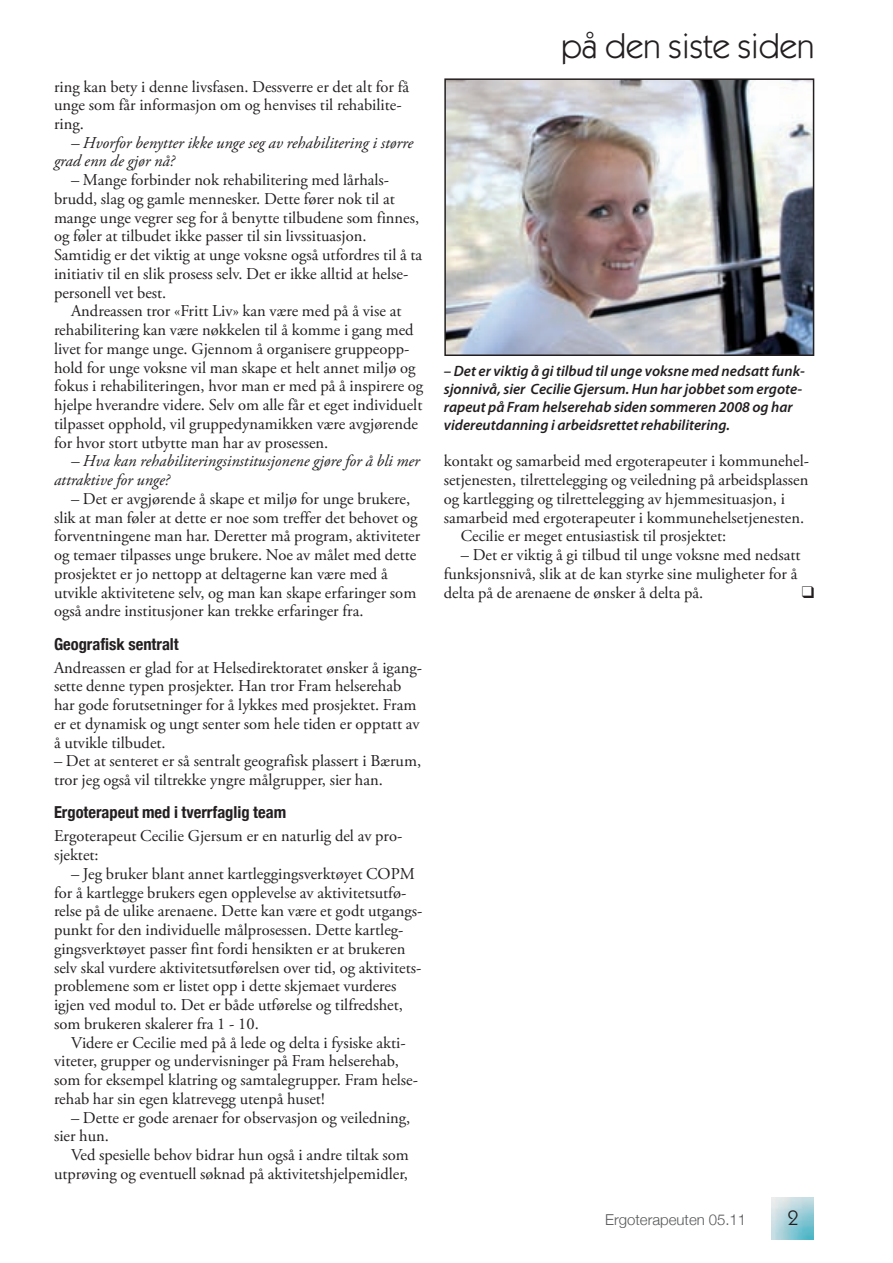
<style>
.page{position:relative;width:893px;height:1263px;background:#fff}
.page>*{position:absolute;margin:0;border:0;box-sizing:border-box;transform-origin:0 0}
.t1{font:34.5px "Itc Kabel";color:#231f20}
.t2{font:21px "Itc Kabel";color:#231f20}
.t3{font:16.5px/18.8px "Adobe Garamond Pro";color:#231f20}
.t4{font:italic 16.5px/18.8px "Adobe Garamond Pro";color:#231f20}
.t5{font:700 condensed 16.5px "Helvetica Neue";color:#231f20}
.t6{font:italic 600 15px/18px "Myriad Pro";color:#231f20}
.t7{font:300 15px "Helvetica Neue";color:#57585a}
</style>
<div class="page">
<img style="left:771px;top:1197px;width:43px;height:42px">
<img style="left:447px;top:81px;width:364px;height:272px">
<div style="left:444px;top:78px;width:370px;height:278px;border:2px solid #231f20"></div>
<p class="t3" style="left:54px;top:78px;width:357px">ring kan bety i denne livsfasen. Dessverre er det alt for få unge som får informasjon om og henvises til rehabilite&shy;ring.</p>
<p class="t4" style="left:54px;top:135px;width:361px;text-indent:17px">– Hvorfor benytter ikke unge seg av rehabilitering i større grad enn de gjør nå?</p>
<p class="t3" style="left:54px;top:172px;width:370px;text-indent:17px">– Mange forbinder nok rehabilitering med lårhals&shy;brudd, slag og gamle mennesker. Dette fører nok til at mange unge vegrer seg for å benytte tilbudene som finnes, og føler at tilbudet ikke passer til sin livssituasjon.<br>Samtidig er det viktig at unge voksne også utfordres til å ta initiativ til en slik prosess selv. Det er ikke alltid at helse&shy;personell vet best.</p>
<p class="t3" style="left:54px;top:303px;width:371px;text-indent:17px">Andreassen tror «Fritt Liv» kan være med på å vise at rehabilitering kan være nøkkelen til å komme i gang med livet for mange unge. Gjennom å organisere gruppeopp&shy;hold for unge voksne vil man skape et helt annet miljø og fokus i rehabiliteringen, hvor man er med på å inspirere og hjelpe hverandre videre. Selv om alle får et eget individuelt tilpasset opphold, vil gruppedynamikken være avgjørende for hvor stort utbytte man har av prosessen.</p>
<p class="t4" style="left:54px;top:453px;width:367px;text-indent:17px">– Hva kan rehabiliteringsinstitusjonene gjøre for å bli mer attraktive for unge?</p>
<p class="t3" style="left:54px;top:491px;width:368px;text-indent:17px">– Det er avgjørende å skape et miljø for unge brukere, slik at man føler at dette er noe som treffer det behovet og forventningene man har. Deretter må program, aktiviteter og temaer tilpasses unge brukere. Noe av målet med dette prosjektet er jo nettopp at deltagerne kan være med å utvikle aktivitetene selv, og man kan skape erfaringer som også andre institusjoner kan trekke erfaringer fra.</p>
<p class="t5" style="left:54px;top:634px;width:126px">Geografisk sentralt</p>
<p class="t3" style="left:54px;top:659px;width:369px">Andreassen er glad for at Helsedire ktoratet ønsker å igang&shy;sette denne typen prosjekter. Han tror Fram helserehab har gode forutsetninger for å lykkes med prosjektet. Fram er et dynamisk og ungt senter som hele tiden er opptatt av å utvikle tilbudet.</p>
<p class="t3" style="left:54px;top:753px;width:369px">– Det at senteret er så sentralt geografisk plassert i Bærum, tror jeg også vil tiltrekke yngre målgrupper, sier han.</p>
<p class="t5" style="left:54px;top:802px;width:234px">Ergoterapeut med i tverrfaglig team</p>
<p class="t3" style="left:54px;top:828px;width:350px">Ergoterapeut Cecilie Gjersum er en naturlig del av pro&shy;sjektet:</p>
<p class="t3" style="left:54px;top:866px;width:370px;text-indent:17px">– Jeg bruker blant annet kartleggingsverktøyet COPM for å kartlegge brukers egen opplevelse av aktivitetsutfø&shy;relse på de ulike arenaene. Dette kan være et godt utgangs&shy;punkt for den individuelle målprosessen. Dette kartleg&shy;gingsverktøyet passer fint fordi hensikten er at brukeren selv skal vurdere aktivitetsutførelsen over tid, og aktivitets&shy;problemene som er listet opp i dette skjemaet vurderes igjen ved modul to. Det er både utførelse og tilfredshet, som brukeren skalerer fra 1 - 10.</p>
<p class="t3" style="left:54px;top:1034px;width:366px;text-indent:17px">Videre er Cecilie med på å lede og delta i fysiske akti&shy;viteter, grupper og undervisninger på Fram helserehab, som for eksempel klatring og samtalegrupper. Fram helse&shy;rehab har sin egen klatrevegg utenpå huset!</p>
<p class="t3" style="left:54px;top:1109px;width:358px;text-indent:17px">– Dette er gode arenaer for observasjon og veiledning, sier hun.</p>
<p class="t3" style="left:54px;top:1147px;width:356px;text-align:right">Ved spesielle behov bidrar hun også i andre tiltak som utprøving og eventuell søknad på aktivitetshjelpemidler,</p>
<h1 class="t1" style="left:561px;top:33px;width:255px">på den siste siden</h1>
<p class="t6" style="left:444px;top:363px;width:362px">– Det er viktig å gi tilbud til unge voksne med nedsatt funk&shy;sjonnivå, sier Cecilie Gjersum. Hun har jobbet som ergote&shy;rapeut på Fram helserehab siden sommeren 2008 og har videreutdanning i arbeidsrettet rehabilitering.</p>
<p class="t3" style="left:444px;top:453px;width:367px">kontakt og samarbeid med ergoterapeuter i kommunehel-</p>
<p class="t3" style="left:444px;top:472px;width:366px">setjenesten, tilrettelegging og veiledning på arbeidsplassen</p>
<p class="t3" style="left:444px;top:491px;width:343px">og kartlegging og tilrettelegging av hjemmesituasjon, i</p>
<p class="t3" style="left:444px;top:509px;width:362px">samarbeid med ergoterapeuter i kommunehelsetjenesten.</p>
<p class="t3" style="left:461px;top:528px;width:267px">Cecilie er meget entusiastisk til prosjektet:</p>
<p class="t3" style="left:444px;top:547px;width:358px;text-indent:17px">– Det er viktig å gi tilbud til unge voksne med nedsatt funksjonsnivå, slik at de kan styrke sine muligheter for å delta på de arenaene de ønsker å delta på.</p>
<p class="t7" style="left:605px;top:1210px;width:143px">Ergoterapeuten 05.11</p>
<p class="t2" style="left:788px;top:1210px;width:12px">2</p>
</div>
